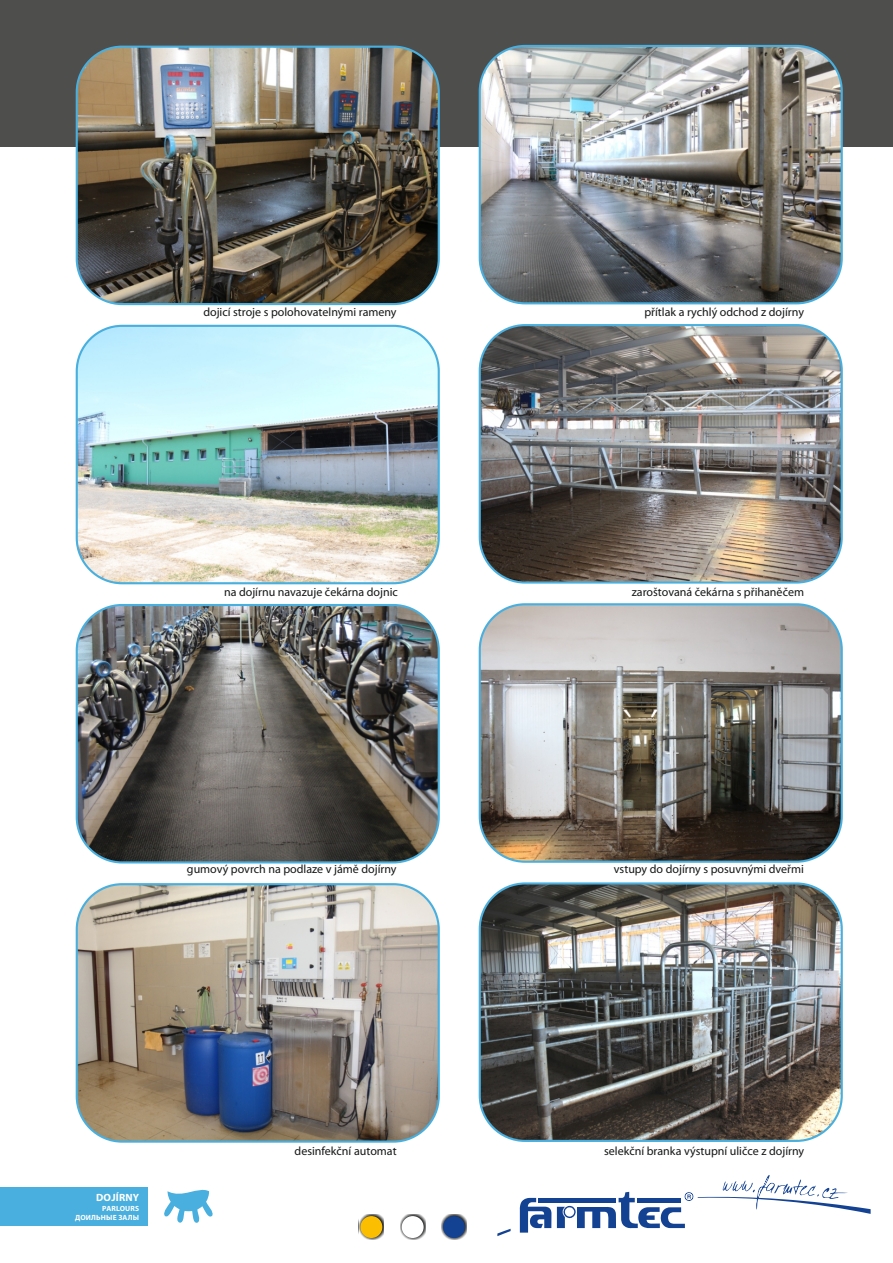
<style>
.page{position:relative;width:893px;height:1263px;background:#fff}
.page>*{position:absolute;margin:0;border:0;box-sizing:border-box;transform-origin:0 0}
.t1{font:12px "Myriad Pro";color:#151616}
.t2{font:700 10.5px "Myriad Pro";letter-spacing:.02em;color:#fff}
.t3{font:700 7.5px/9.3px "Myriad Pro";letter-spacing:.02em;color:#fff;text-align:right}
</style>
<div class="page">
<div style="left:0;top:0;width:893px;height:147px;background:#4e4e4d"></div>
<img style="left:77px;top:47px;width:362px;height:257px;border-radius:45px">
<div style="left:76px;top:46px;width:364px;height:259px;border:2px solid #49afde;border-radius:45px"></div>
<img style="left:480px;top:46px;width:362px;height:257px;border-radius:45px">
<div style="left:479px;top:45px;width:364px;height:259px;border:2px solid #49afde;border-radius:45px"></div>
<img style="left:77px;top:605px;width:362px;height:257px;border-radius:45px">
<div style="left:76px;top:604px;width:364px;height:259px;border:2px solid #49afde;border-radius:45px"></div>
<img style="left:480px;top:604px;width:362px;height:258px;border-radius:45px">
<div style="left:479px;top:603px;width:364px;height:260px;border:2px solid #49afde;border-radius:45px"></div>
<img style="left:77px;top:326px;width:362px;height:257px;border-radius:45px">
<div style="left:76px;top:325px;width:364px;height:259px;border:2px solid #49afde;border-radius:45px"></div>
<img style="left:480px;top:325px;width:362px;height:257px;border-radius:45px">
<div style="left:479px;top:324px;width:364px;height:260px;border:2px solid #49afde;border-radius:45px"></div>
<img style="left:77px;top:884px;width:362px;height:257px;border-radius:45px">
<div style="left:76px;top:883px;width:364px;height:260px;border:2px solid #49afde;border-radius:45px"></div>
<img style="left:480px;top:883px;width:362px;height:258px;border-radius:45px">
<div style="left:479px;top:882px;width:364px;height:260px;border:2px solid #49afde;border-radius:45px"></div>
<div style="left:0;top:1187px;width:148px;height:38px;background:#49afde"></div>
<svg style="left:164px;top:1189px;width:49px;height:34px"></svg>
<svg style="left:497px;top:1175px;width:374px;height:61px"></svg>
<svg style="left:359px;top:1214px;width:25px;height:25px"></svg>
<div style="left:360px;top:1216px;width:22px;height:22px;background:#fcbe00;border-radius:50%"></div>
<svg style="left:400px;top:1214px;width:25px;height:25px"></svg>
<div style="left:402px;top:1216px;width:22px;height:22px;background:#fff;border-radius:50%"></div>
<svg style="left:441px;top:1214px;width:26px;height:25px"></svg>
<div style="left:443px;top:1216px;width:22px;height:22px;background:#134292;border-radius:50%"></div>
<p class="t1" style="left:203px;top:307px;width:195px">dojicí stroje s polohovatelnými rameny</p>
<p class="t1" style="left:644px;top:307px;width:161px">přítlak a rychlý odchod z dojírny</p>
<p class="t1" style="left:224px;top:587px;width:175px">na dojírnu navazuje čekárna dojnic</p>
<p class="t1" style="left:632px;top:587px;width:174px">zaroštovaná čekárna s přihaněčem</p>
<p class="t1" style="left:187px;top:864px;width:211px">gumový povrch na podlaze v jámě dojírny</p>
<p class="t1" style="left:614px;top:864px;width:192px">vstupy do dojírny s posuvnými dveřmi</p>
<p class="t2" style="left:96px;top:1193px;width:44px">DOJÍRNY</p>
<p class="t3" style="left:75px;top:1204px;width:66px">PARLOURS<br>ДОИЛЬНЫЕ ЗАЛЫ</p>
<p class="t1" style="left:295px;top:1146px;width:104px">desinfekční automat</p>
<p class="t1" style="left:604px;top:1146px;width:201px">selekční branka výstupní uličce z dojírny</p>
</div>
